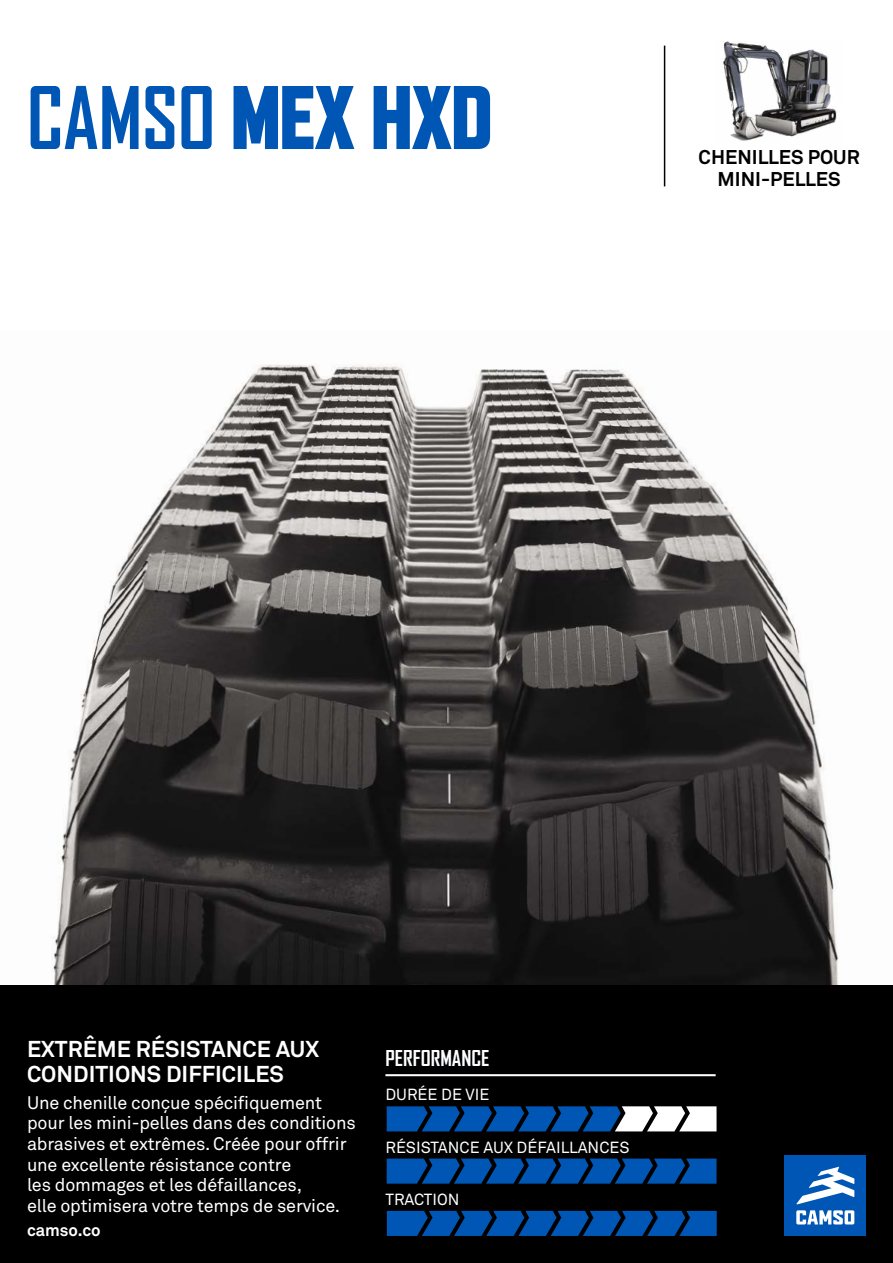
<style>
.page{position:relative;width:893px;height:1263px;background:#fff}
.page>*{position:absolute;margin:0;border:0;box-sizing:border-box;transform-origin:0 0}
.t1{font:900 82.5px "Agency FB";color:#0056b4;scale:.95 1}
.t2{font:700 22.65px/24.3px "Akkurat Office";color:#fff}
.t3{font:700 21px "Agency FB";color:#fdfeff}
.t4{font:700 19.65px/21.1px "Akkurat Office";color:#000;text-align:center}
.t5{font:18px/20.7px "Akkurat Office";letter-spacing:-.01em;color:#fff}
.t6{font:700 16.65px "Akkurat Office";color:#fff}
.t7{font:15.9px "Akkurat Office";color:#fdfeff}
.s1{font-weight:700}
</style>
<div class="page">
<img style="left:0;top:364px;width:893px;height:622px">
<div style="left:0;top:986px;width:893px;height:277px;background:#000"></div>
<div style="left:785px;top:1155px;width:81px;height:81px;background:#0056b4"></div>
<svg style="left:796px;top:1210px;width:58px;height:14px"></svg>
<svg style="left:796px;top:1167px;width:58px;height:37px"></svg>
<hr style="left:385px;top:1074px;width:331px;height:2px;background:#fdfeff">
<svg style="left:387px;top:1106px;width:329px;height:25px"></svg>
<svg style="left:387px;top:1211px;width:330px;height:25px"></svg>
<svg style="left:387px;top:1158px;width:329px;height:26px"></svg>
<img style="left:723px;top:41px;width:114px;height:100px">
<hr style="left:664px;top:46px;width:1px;height:140px;background:#000">
<h1 class="t1" style="left:27px;top:70px;width:491px"><span class="s1">CAMSO</span> MEX HXD</h1>
<p class="t4" style="left:699px;top:147px;width:163px">CHENILLES POUR<br>MINI-PELLES</p>
<p class="t2" style="left:27px;top:1037px;width:294px">EXTRÊME RÉSISTANCE AUX<br>CONDITIONS DIFFICILES</p>
<p class="t5" style="left:27px;top:1092px;width:330px">Une chenille conçue spécifiquement pour les mini-pelles dans des conditions abrasives et extrêmes. Créée pour offrir une excellente résistance contre<br>les dommages et les défaillances,<br>elle optimisera votre temps de service.</p>
<p class="t6" style="left:27px;top:1220px;width:75px">camso.co</p>
<p class="t3" style="left:385px;top:1046px;width:105px">PERFORMANCE</p>
<p class="t7" style="left:385px;top:1085px;width:105px">DURÉE DE VIE</p>
<p class="t7" style="left:385px;top:1138px;width:246px">RÉSISTANCE AUX DÉFAILLANCES</p>
<p class="t7" style="left:385px;top:1190px;width:76px">TRACTION</p>
</div>
